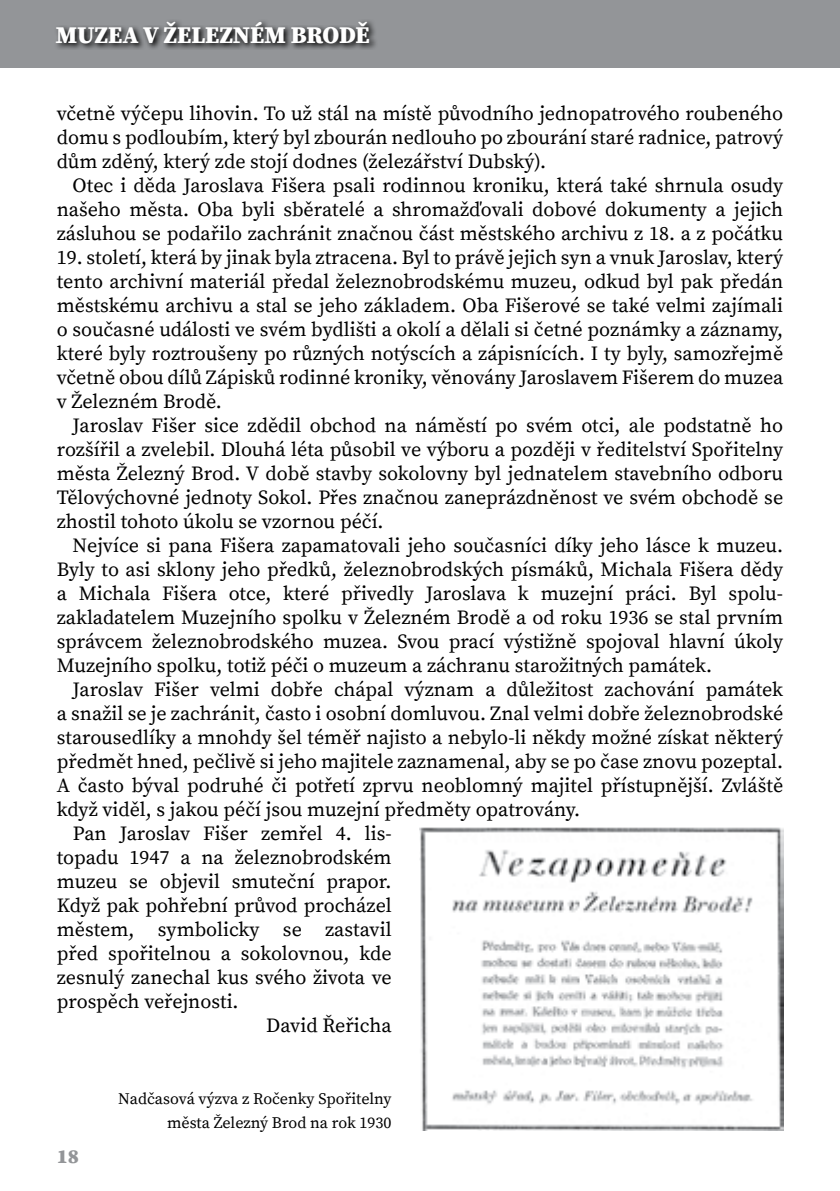
<style>
.page{position:relative;width:840px;height:1191px;background:#fff}
.page>*{position:absolute;margin:0;border:0;box-sizing:border-box;transform-origin:0 0}
.t1{font:900 24px "Source Serif Pro";color:#fff}
.t2{font:20px/24px "Source Serif Pro";color:#000;text-align:justify}
.t3{font:900 20px "Source Serif Pro";color:#939598}
.t4{font:16px/24px "Source Serif Pro";color:#000;text-align:right}
</style>
<div class="page">
<div style="left:0;top:0;width:839px;height:68px;background:#939598"></div>
<img style="left:420px;top:827px;width:362px;height:303px">
<svg style="left:56px;top:21px;width:320px;height:28px"></svg>
<p class="t1" style="left:56px;top:18px;width:55px">MUZEA</p>
<p class="t1" style="left:143px;top:18px;width:50px">V ŽELEZN</p>
<p class="t1" style="left:250px;top:18px;width:58px">ÉM BROD</p>
<p class="t1" style="left:355px;top:18px;width:16px">Ě</p>
<p class="t2" style="left:57px;top:102px;width:727px">včetně výčepu lihovin. To už stál na místě původního jednopatrového roubeného domu s podloubím, který byl zbourán nedlouho po zbourání staré radnice, patrový dům zděný, který zde stojí dodnes (železářství Dubský).</p>
<p class="t2" style="left:57px;top:174px;width:727px;text-indent:16px">Otec i děda Jaroslava Fišera psali rodinnou kroniku, která také shrnula osudy našeho města. Oba byli sběratelé a shromažďovali dobové dokumenty a jejich zásluhou se podařilo zachránit značnou část městského archivu z 18. a z počátku</p>
<p class="t2" style="left:57px;top:246px;width:727px">19. století, která by jinak byla ztracena. Byl to právě jejich syn a vnuk Jaroslav, který tento archivní materiál předal železnobrodskému muzeu, odkud byl pak předán městskému archivu a stal se jeho základem. Oba Fišerové se také velmi zajímali o současné události ve svém bydlišti a okolí a dělali si četné poznámky a záznamy, které byly roztroušeny po různých notýscích a zápisnících. I ty byly, samozřejmě včetně obou dílů Zápisků rodinné kroniky, věnovány Jaroslavem Fišerem do muzea v Železném Brodě.</p>
<p class="t2" style="left:57px;top:414px;width:727px;text-indent:16px">Jaroslav Fišer sice zdědil obchod na náměstí po svém otci, ale podstatně ho rozšířil a zvelebil. Dlouhá léta působil ve výboru a později v ředitelství Spořitelny města Železný Brod. V době stavby sokolovny byl jednatelem stavebního odboru Tělovýchovné jednoty Sokol. Přes značnou zaneprázdněnost ve svém obchodě se zhostil tohoto úkolu se vzornou péčí.</p>
<p class="t2" style="left:57px;top:534px;width:727px;text-indent:16px">Nejvíce si pana Fišera zapamatovali jeho současníci díky jeho lásce k muzeu.<br>Byly to asi sklony jeho předků, železnobrodských písmáků, Michala Fišera dědy a Michala Fišera otce, které přivedly Jaroslava k muzejní práci. Byl spolu&shy;zakladatelem Muzejního spolku v Železném Brodě a od roku 1936 se stal prvním správcem železnobrodského muzea. Svou prací výstižně spojoval hlavní úkoly Muzejního spolku, totiž péči o muzeum a záchranu starožitných památek.</p>
<p class="t2" style="left:73px;top:678px;width:711px">Jaroslav Fišer velmi dobře chápal význam a důležitost zachování památek</p>
<p class="t2" style="left:57px;top:702px;width:727px">a snažil se je zachránit, často i osobní domluvou. Znal velmi dobře železnobrodské</p>
<p class="t2" style="left:57px;top:726px;width:727px">starousedlíky a mnohdy šel téměř najisto a nebylo-li někdy možné získat některý</p>
<p class="t2" style="left:57px;top:750px;width:727px">předmět hned, pečlivě si jeho majitele zaznamenal, aby se po čase znovu pozeptal.</p>
<p class="t2" style="left:57px;top:774px;width:727px">A často býval podruhé či potřetí zprvu neoblomný majitel přístupnější. Zvláště</p>
<p class="t2" style="left:57px;top:798px;width:524px">když viděl, s jakou péčí jsou muzejní předměty opatrovány.</p>
<p class="t2" style="left:73px;top:822px;width:320px">Pan Jaroslav Fišer zemřel 4. lis-</p>
<p class="t2" style="left:57px;top:846px;width:336px">topadu 1947 a na železnobrodském</p>
<p class="t2" style="left:57px;top:870px;width:336px">muzeu se objevil smuteční prapor.</p>
<p class="t2" style="left:57px;top:894px;width:336px">Když pak pohřební průvod procházel</p>
<p class="t2" style="left:57px;top:918px;width:336px">městem, symbolicky se zastavil</p>
<p class="t2" style="left:57px;top:942px;width:336px">před spořitelnou a sokolovnou, kde</p>
<p class="t2" style="left:57px;top:966px;width:336px">zesnulý zanechal kus svého života ve</p>
<p class="t2" style="left:57px;top:990px;width:183px">prospěch veřejnosti.</p>
<p class="t2" style="left:266px;top:1014px;width:127px">David Řeřicha</p>
<p class="t3" style="left:57px;top:1142px;width:24px">18</p>
<p class="t4" style="left:118px;top:1087px;width:275px">Nadčasová výzva z Ročenky Spořitelny města Železný Brod na rok 1930</p>
</div>
